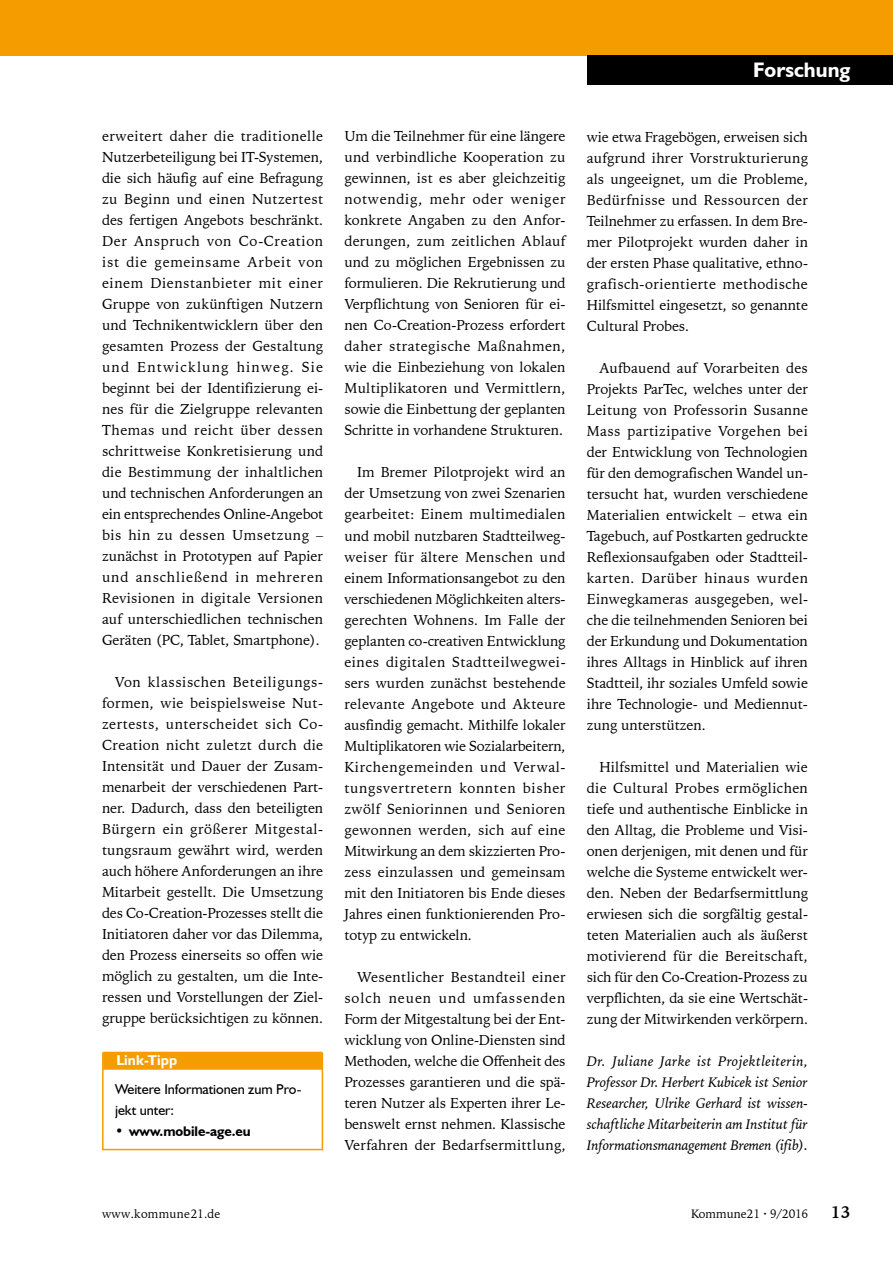
<style>
.page{position:relative;width:893px;height:1263px;background:#fff}
.page>*{position:absolute;margin:0;border:0;box-sizing:border-box;transform-origin:0 0}
.t1{font:700 21px "Humanist 521 BT";color:#fff}
.t2{font:700 16.5px "Iowan Old Style BT";color:#000}
.t3{font:14.25px/21px "Iowan Old Style BT";letter-spacing:-.005em;color:#000;text-align:justify}
.t4{font:italic 14.25px/21px "Iowan Old Style BT";letter-spacing:-.01em;color:#000;text-align:justify}
.t5{font:14.25px/21px "Humanist 521 BT";letter-spacing:-.005em;color:#000}
.t6{font:700 14.25px "Humanist 521 BT";letter-spacing:.01em;color:#fff}
.t7{font:700 13.95px "Humanist 521 BT";letter-spacing:-.005em;color:#000}
.t8{font:12px "Iowan Old Style BT";letter-spacing:.01em;color:#000}
.s1{font-weight:400;font-size:14.25px}
</style>
<div class="page">
<div style="left:0;top:0;width:893px;height:55px;background:#f59c00"></div>
<div style="left:587px;top:55px;width:306px;height:30px;background:#000"></div>
<div style="left:103px;top:1052px;width:219px;height:18px;background:#f59c00"></div>
<div style="left:102px;top:1052px;width:221px;height:98px;border:2px solid #f59c00"></div>
<p class="t3" style="left:102px;top:126px;width:223px">erweitert daher die traditionelle Nutzerbeteiligung bei IT-Systemen, die sich häufig auf eine Befragung zu Beginn und einen Nutzertest des fertigen Angebots beschränkt.<br>Der Anspruch von Co-Creation ist die gemeinsame Arbeit von einem Dienstanbieter mit einer Gruppe von zukünftigen Nutzern und Technikentwicklern über den gesamten Prozess der Gestaltung und Entwicklung hinweg. Sie beginnt bei der Identifizierung ei&shy;nes für die Zielgruppe relevanten Themas und reicht über dessen schrittweise Konkretisierung und die Bestimmung der inhaltlichen und technischen Anforderungen an ein entsprechendes Online-Angebot bis hin zu dessen Umsetzung – zunächst in Prototypen auf Papier und anschließend in mehreren Revisionen in digitale Versionen auf unterschiedlichen technischen Geräten (PC, Tablet, Smartphone).</p>
<p class="t3" style="left:102px;top:672px;width:223px;text-indent:13px">Von klassischen Beteiligungs&shy;formen, wie beispielsweise Nut&shy;zertests, unterscheidet sich Co-Creation nicht zuletzt durch die Intensität und Dauer der Zusam&shy;menarbeit der verschiedenen Part&shy;ner. Dadurch, dass den beteiligten Bürgern ein größerer Mitgestal&shy;tungsraum gewährt wird, werden auch höhere Anforderungen an ihre Mitarbeit gestellt. Die Umsetzung des Co-Creation-Prozesses stellt die Initiatoren daher vor das Dilemma, den Prozess einerseits so offen wie möglich zu gestalten, um die Inte&shy;ressen und Vorstellungen der Ziel&shy;gruppe berücksichtigen zu können.</p>
<p class="t6" style="left:116px;top:1051px;width:63px">Link-Tipp</p>
<p class="t5" style="left:115px;top:1078px;width:188px">Weitere Informationen zum Pro&shy;jekt unter:</p>
<p class="t7" style="left:115px;top:1122px;width:137px"><span class="s1">•</span> www.mobile-age.eu</p>
<p class="t3" style="left:344px;top:126px;width:223px">Um die Teilnehmer für eine längere und verbindliche Kooperation zu gewinnen, ist es aber gleichzeitig notwendig, mehr oder weniger konkrete Angaben zu den Anfor&shy;derungen, zum zeitlichen Ablauf und zu möglichen Ergebnissen zu formulieren. Die Rekrutierung und Verpflichtung von Senioren für ei&shy;nen Co-Creation-Prozess erfordert daher strategische Maßnahmen, wie die Einbeziehung von lokalen Multiplikatoren und Vermittlern, sowie die Einbettung der geplanten Schritte in vorhandene Strukturen.</p>
<p class="t3" style="left:344px;top:462px;width:223px;text-indent:13px">Im Bremer Pilotprojekt wird an der Umsetzung von zwei Szenarien gearbeitet: Einem multimedialen und mobil nutzbaren Stadtteilweg&shy;weiser für ältere Menschen und einem Informationsangebot zu den verschiedenen Möglichkeiten alters&shy;gerechten Wohnens. Im Falle der geplanten co-creativen Entwicklung eines digitalen Stadtteilwegwei&shy;sers wurden zunächst bestehende relevante Angebote und Akteure ausfindig gemacht. Mithilfe lokaler Multiplikatoren wie Sozialarbeitern, Kirchengemeinden und Verwal&shy;tungsvertretern konnten bisher zwölf Seniorinnen und Senioren gewonnen werden, sich auf eine Mitwirkung an dem skizzierten Pro&shy;zess einzulassen und gemeinsam mit den Initiatoren bis Ende dieses Jahres einen funktionierenden Pro&shy;totyp zu entwickeln.</p>
<p class="t3" style="left:344px;top:966px;width:223px;text-indent:13px">Wesentlicher Bestandteil einer solch neuen und umfassenden Form der Mitgestaltung bei der Ent&shy;wicklung von Online-Diensten sind Methoden, welche die Offenheit des Prozesses garantieren und die spä&shy;teren Nutzer als Experten ihrer Le&shy;benswelt ernst nehmen. Klassische Verfahren der Bedarfsermittlung,</p>
<h1 class="t1" style="left:753px;top:57px;width:99px">Forschung</h1>
<p class="t3" style="left:587px;top:126px;width:223px">wie etwa Fragebögen, erweisen sich aufgrund ihrer Vorstrukturierung als ungeeignet, um die Probleme, Bedürfnisse und Ressourcen der Teilnehmer zu erfassen. In dem Bre&shy;mer Pilotprojekt wurden daher in der ersten Phase qualitative, ethno&shy;grafisch-orientierte methodische Hilfsmittel eingesetzt, so genannte Cultural Probes.</p>
<p class="t3" style="left:587px;top:357px;width:223px;text-indent:13px">Aufbauend auf Vorarbeiten des Projekts ParTec, welches unter der Leitung von Professorin Susanne Mass partizipative Vorgehen bei der Entwicklung von Technologien für den demografischen Wandel un&shy;tersucht hat, wurden verschiedene Materialien entwickelt – etwa ein Tagebuch, auf Postkarten gedruckte Reflexionsaufgaben oder Stadtteil&shy;karten. Darüber hinaus wurden Einwegkameras ausgegeben, wel&shy;che die teilnehmenden Senioren bei der Erkundung und Dokumentation ihres Alltags in Hinblick auf ihren Stadtteil, ihr soziales Umfeld sowie ihre Technologie- und Mediennut&shy;zung unterstützen.</p>
<p class="t3" style="left:587px;top:756px;width:223px;text-indent:13px">Hilfsmittel und Materialien wie die Cultural Probes ermöglichen tiefe und authentische Einblicke in den Alltag, die Probleme und Visi&shy;onen derjenigen, mit denen und für welche die Systeme entwickelt wer&shy;den. Neben der Bedarfsermittlung erwiesen sich die sorgfältig gestal&shy;teten Materialien auch als äußerst motivierend für die Bereitschaft, sich für den Co-Creation-Prozess zu verpflichten, da sie eine Wertschät&shy;zung der Mitwirkenden verkörpern.</p>
<p class="t4" style="left:587px;top:1050px;width:223px">Dr. Juliane Jarke ist Projektleiterin, Professor Dr. Herbert Kubicek ist Senior Researcher, Ulrike Gerhard ist wissen&shy;schaftliche Mitarbeiterin am Institut für Informationsmanagement Bremen (ifib).</p>
<p class="t8" style="left:102px;top:1206px;width:120px">www.kommune21.de</p>
<p class="t8" style="left:691px;top:1206px;width:118px">Kommune21 · 9/2016</p>
<p class="t2" style="left:831px;top:1202px;width:21px">13</p>
</div>
